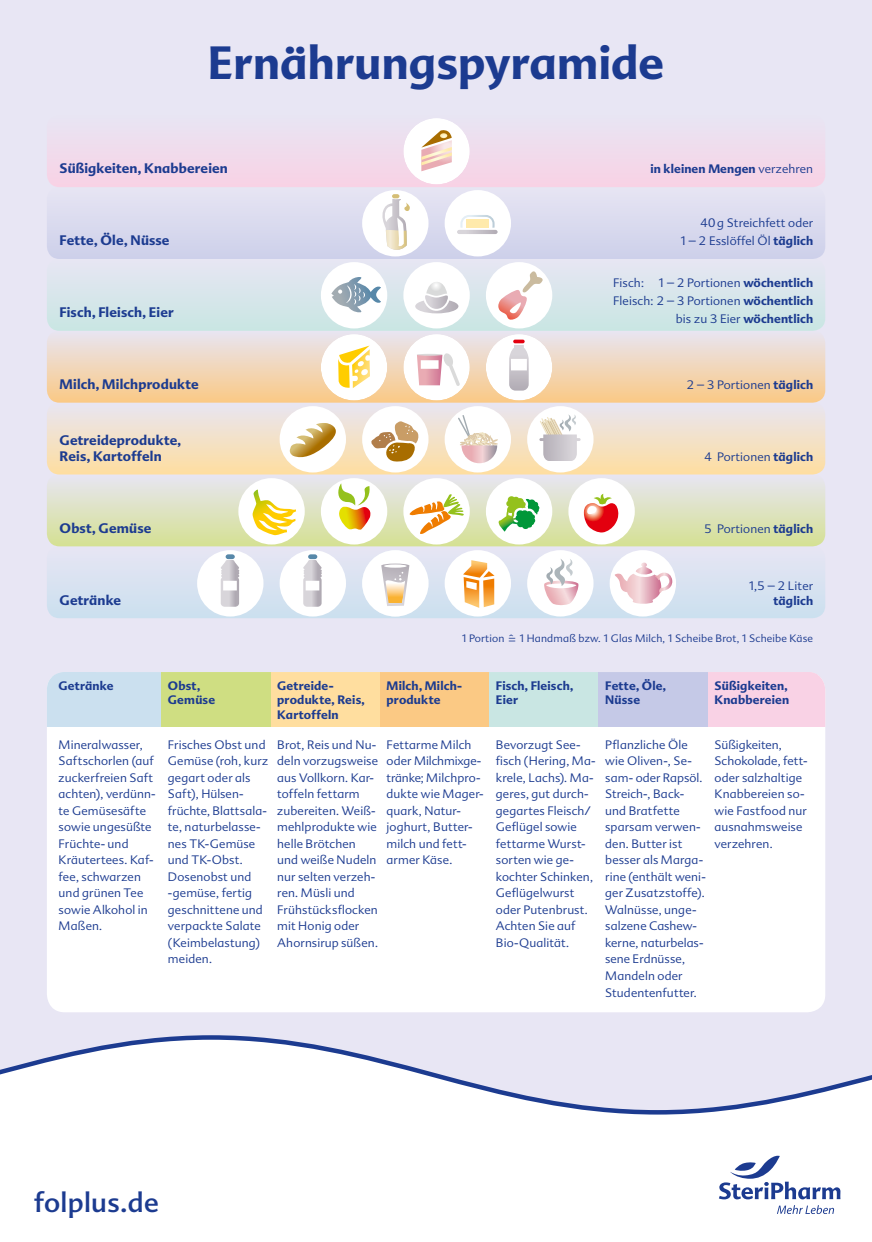
<style>
.page{position:relative;width:872px;height:1242px;background:#e8e6f4}
.page>*{position:absolute;margin:0;border:0;box-sizing:border-box;transform-origin:0 0}
.t1{font:700 45.45px "Advert";letter-spacing:.005em;color:#1c3b90}
.t2{font:27px "Advert";letter-spacing:.01em;color:#1c3b90}
.subline{font:700 13.5px/16.2px "Advert";letter-spacing:.01em;color:#1c3b90}
.Tabelle{font:300 12px/16.5px "Advert";letter-spacing:.01em;color:#1c3b90}
.copy{font:300 12px/15.3px "Advert";letter-spacing:.01em;color:#1c3b90;text-align:right}
.TAbellenkopf{font:700 12px/14.4px "Advert";letter-spacing:.015em;color:#1c3b90}
.copy-2{font:700 12px "Advert";letter-spacing:.01em;color:#1c3b90}
.Bildunterschrift{font:300 10.5px "Advert";letter-spacing:.015em;color:#1c3b90}
.s1{font-weight:300}
.s2{font-weight:700}
</style>
<div class="page">
<div style="left:0;top:1116px;width:872px;height:126px;background:#fff"></div>
<svg style="left:0;top:1035px;width:872px;height:81px"></svg>
<div style="left:47px;top:115px;width:778px;height:72px;background:#f0dcec;border-radius:13px"></div>
<div style="left:47px;top:258px;width:778px;height:73px;background:linear-gradient(to bottom,#e7e6f3,#c9e6e3);border-radius:13px"></div>
<div style="left:47px;top:187px;width:778px;height:72px;background:#dadbef;border-radius:13px"></div>
<div style="left:47px;top:330px;width:778px;height:73px;background:linear-gradient(to bottom,#e8e5f3,#fac985);border-radius:13px"></div>
<div style="left:47px;top:402px;width:778px;height:72px;background:linear-gradient(to bottom,#e8e5f3,#fedea2);border-radius:13px"></div>
<div style="left:47px;top:474px;width:778px;height:72px;background:linear-gradient(to bottom,#e7e5f2,#d6e196);border-radius:13px"></div>
<div style="left:47px;top:546px;width:778px;height:72px;background:linear-gradient(to bottom,#e7e5f3,#cce0ef);border-radius:13px"></div>
<div style="left:486px;top:262px;width:66px;height:66px;background:#fff;border-radius:50%"></div>
<svg style="left:498px;top:270px;width:45px;height:50px"></svg>
<div style="left:403px;top:262px;width:67px;height:66px;background:#fff;border-radius:50%"></div>
<svg style="left:415px;top:282px;width:43px;height:31px"></svg>
<div style="left:321px;top:262px;width:66px;height:66px;background:#fff;border-radius:50%"></div>
<svg style="left:331px;top:277px;width:50px;height:36px"></svg>
<div style="left:362px;top:190px;width:66px;height:66px;background:#fff;border-radius:50%"></div>
<svg style="left:382px;top:194px;width:28px;height:56px"></svg>
<div style="left:444px;top:190px;width:67px;height:66px;background:#fff;border-radius:50%"></div>
<svg style="left:460px;top:215px;width:34px;height:13px"></svg>
<svg style="left:457px;top:230px;width:40px;height:4px"></svg>
<div style="left:466px;top:219px;width:22px;height:9px;background:#ffeaab"></div>
<div style="left:609px;top:550px;width:67px;height:66px;background:#fff;border-radius:50%"></div>
<svg style="left:614px;top:562px;width:58px;height:42px"></svg>
<div style="left:444px;top:550px;width:67px;height:66px;background:#fff;border-radius:50%"></div>
<svg style="left:463px;top:560px;width:31px;height:48px"></svg>
<div style="left:362px;top:550px;width:66px;height:66px;background:#fff;border-radius:50%"></div>
<svg style="left:381px;top:563px;width:28px;height:43px"></svg>
<div style="left:197px;top:550px;width:66px;height:66px;background:#fff;border-radius:50%"></div>
<div style="left:226px;top:554px;width:9px;height:5px;background:#5788a9;border-radius:3px"></div>
<svg style="left:221px;top:560px;width:18px;height:47px"></svg>
<div style="left:280px;top:550px;width:66px;height:66px;background:#fff;border-radius:50%"></div>
<div style="left:308px;top:554px;width:9px;height:5px;background:#5788a9;border-radius:3px"></div>
<svg style="left:303px;top:560px;width:19px;height:47px"></svg>
<div style="left:527px;top:550px;width:66px;height:66px;background:#fff;border-radius:50%"></div>
<svg style="left:544px;top:559px;width:35px;height:46px"></svg>
<div style="left:568px;top:478px;width:67px;height:66px;background:#fff;border-radius:50%"></div>
<svg style="left:584px;top:494px;width:35px;height:39px"></svg>
<div style="left:321px;top:478px;width:66px;height:66px;background:#fff;border-radius:50%"></div>
<svg style="left:338px;top:483px;width:33px;height:47px"></svg>
<div style="left:403px;top:478px;width:67px;height:66px;background:#fff;border-radius:50%"></div>
<svg style="left:409px;top:494px;width:55px;height:40px"></svg>
<div style="left:486px;top:478px;width:66px;height:66px;background:#fff;border-radius:50%"></div>
<svg style="left:498px;top:496px;width:41px;height:36px"></svg>
<div style="left:444px;top:406px;width:67px;height:66px;background:#fff;border-radius:50%"></div>
<svg style="left:458px;top:415px;width:40px;height:48px"></svg>
<div style="left:280px;top:406px;width:66px;height:66px;background:#fff;border-radius:50%"></div>
<svg style="left:289px;top:423px;width:47px;height:35px"></svg>
<div style="left:362px;top:406px;width:66px;height:66px;background:#fff;border-radius:50%"></div>
<svg style="left:371px;top:421px;width:48px;height:41px"></svg>
<div style="left:527px;top:406px;width:66px;height:66px;background:#fff;border-radius:50%"></div>
<svg style="left:539px;top:414px;width:41px;height:47px"></svg>
<div style="left:321px;top:334px;width:66px;height:66px;background:#fff;border-radius:50%"></div>
<svg style="left:338px;top:345px;width:32px;height:43px"></svg>
<div style="left:403px;top:334px;width:67px;height:66px;background:#fff;border-radius:50%"></div>
<svg style="left:417px;top:353px;width:43px;height:33px"></svg>
<hr style="left:417px;top:354px;width:25px;height:2px;background:#dadada;border-radius:50%">
<div style="left:486px;top:334px;width:66px;height:66px;background:#fff;border-radius:50%"></div>
<svg style="left:509px;top:340px;width:19px;height:50px"></svg>
<div style="left:238px;top:478px;width:67px;height:66px;background:#fff;border-radius:50%"></div>
<svg style="left:252px;top:489px;width:44px;height:46px"></svg>
<div style="left:403px;top:118px;width:67px;height:66px;background:#fff;border-radius:50%"></div>
<svg style="left:421px;top:130px;width:31px;height:41px"></svg>
<svg style="left:719px;top:1155px;width:121px;height:44px;background:#c8cfe4"></svg>
<svg style="left:777px;top:1205px;width:57px;height:9px"></svg>
<div style="left:47px;top:672px;width:778px;height:340px;background:#fff;border-radius:18px"></div>
<div style="left:47px;top:672px;width:49px;height:55px;background:#cbe0ef"></div>
<div style="left:803px;top:672px;width:22px;height:55px;background:#f9d2e5"></div>
<div style="left:52px;top:672px;width:109px;height:55px;background:#cbe0ef"></div>
<div style="left:161px;top:672px;width:110px;height:55px;background:#cfde82"></div>
<div style="left:271px;top:672px;width:109px;height:55px;background:#ffde9f"></div>
<div style="left:380px;top:672px;width:109px;height:55px;background:#fbc984"></div>
<div style="left:489px;top:672px;width:110px;height:55px;background:#c9e6e3"></div>
<div style="left:599px;top:672px;width:109px;height:55px;background:#c5c9e7"></div>
<div style="left:708px;top:672px;width:109px;height:55px;background:#f9d2e5"></div>
<p class="t1" style="left:208px;top:34px;width:458px">Ernährungspyramide</p>
<p class="subline" style="left:60px;top:160px;width:170px">Süßigkeiten, Knabbereien</p>
<p class="subline" style="left:60px;top:232px;width:111px">Fette, Öle, Nüsse</p>
<p class="subline" style="left:60px;top:304px;width:116px">Fisch, Fleisch, Eier</p>
<p class="subline" style="left:60px;top:376px;width:141px">Milch, Milchprodukte</p>
<p class="subline" style="left:60px;top:431px;width:123px">Getreideprodukte,<br>Reis, Kartoffeln</p>
<p class="subline" style="left:60px;top:520px;width:93px">Obst, Gemüse</p>
<p class="subline" style="left:60px;top:592px;width:63px">Getränke</p>
<p class="copy-2" style="left:650px;top:161px;width:164px">in kleinen Mengen <span class="s1">verzehren</span></p>
<p class="copy" style="left:700px;top:215px;width:114px">40g Streichfett oder</p>
<p class="copy" style="left:680px;top:233px;width:134px">1 − 2 Esslöffel Öl <span class="s2">täglich</span></p>
<p class="copy" style="left:613px;top:275px;width:201px">Fisch: 1 − 2 Portionen <span class="s2">wöchentlich</span></p>
<p class="copy" style="left:613px;top:293px;width:201px">Fleisch: 2 − 3 Portionen <span class="s2">wöchentlich</span></p>
<p class="copy-2" style="left:676px;top:311px;width:139px"><span class="s1">bis zu 3 Eier</span> wöchentlich</p>
<p class="copy" style="left:686px;top:377px;width:128px">2 − 3 Portionen <span class="s2">täglich</span></p>
<p class="copy" style="left:704px;top:449px;width:110px">4 Portionen <span class="s2">täglich</span></p>
<p class="copy" style="left:704px;top:521px;width:110px">5 Portionen <span class="s2">täglich</span></p>
<p class="copy" style="left:748px;top:577px;width:66px">1,5 − 2 Liter <span class="s2">täglich</span></p>
<p class="Bildunterschrift" style="left:462px;top:631px;width:353px">1 Portion ^ = 1 Handmaß bzw. 1 Glas Milch, 1 Scheibe Brot, 1 Scheibe Käse</p>
<p class="TAbellenkopf" style="left:59px;top:678px;width:56px">Getränke</p>
<p class="TAbellenkopf" style="left:168px;top:678px;width:49px">Obst,<br>Gemüse</p>
<p class="TAbellenkopf" style="left:277px;top:678px;width:89px">Getreide&shy;produkte, Reis,<br>Kartoffeln</p>
<p class="TAbellenkopf" style="left:386px;top:678px;width:77px">Milch, Milch&shy;produkte</p>
<p class="TAbellenkopf" style="left:496px;top:678px;width:79px">Fisch, Fleisch,<br>Eier</p>
<p class="TAbellenkopf" style="left:605px;top:678px;width:62px">Fette, Öle,<br>Nüsse</p>
<p class="TAbellenkopf" style="left:714px;top:678px;width:76px">Süßigkeiten,<br>Knabbereien</p>
<p class="Tabelle" style="left:59px;top:736px;width:99px">Mineralwasser,<br>Saftschorlen (auf zuckerfreien Saft achten), verdünn&shy;te Gemüsesäfte sowie ungesüßte<br>Früchte- und<br>Kräutertees. Kaf&shy;fee, schwarzen und grünen Tee sowie Alkohol in<br>Maßen.</p>
<p class="Tabelle" style="left:168px;top:736px;width:102px">Frisches Obst und<br>Gemüse (roh, kurz gegart oder als<br>Saft), Hülsen&shy;früchte, Blattsala&shy;te, naturbelasse&shy;nes TK-Gemüse und TK-Obst.</p>
<p class="Tabelle" style="left:277px;top:736px;width:102px">Brot, Reis und Nu&shy;deln vorzugsweise aus Vollkorn. Kar&shy;toffeln fettarm zubereiten. Weiß&shy;mehlprodukte wie helle Brötchen und weiße Nudeln nur selten verzeh&shy;ren. Müsli und<br>Frühstücksflocken mit Honig oder<br>Ahornsirup süßen.</p>
<p class="Tabelle" style="left:386px;top:736px;width:99px">Fettarme Milch oder Milchmixge&shy;tränke; Milchpro&shy;dukte wie Mager&shy;quark, Natur&shy;joghurt, Butter&shy;milch und fett&shy;armer Käse.</p>
<p class="Tabelle" style="left:496px;top:736px;width:101px">Bevorzugt See&shy;fisch (Hering, Ma&shy;krele, Lachs). Ma&shy;geres, gut durch&shy;gegartes Fleisch/<br>Geflügel sowie fettarme Wurst&shy;sorten wie ge&shy;kochter Schinken,<br>Geflügelwurst oder Putenbrust.<br>Achten Sie auf<br>Bio-Qualität.</p>
<p class="Tabelle" style="left:605px;top:736px;width:102px">Pflanzliche Öle wie Oliven-, Se&shy;sam- oder Rapsöl.<br>Streich-, Back&shy;und Bratfette sparsam verwen&shy;den. Butter ist besser als Marga&shy;rine (enthält weni&shy;ger Zusatzstoffe).<br>Walnüsse, unge&shy;salzene Cashew&shy;kerne, naturbelas&shy;sene Erdnüsse,<br>Mandeln oder<br>Studentenfutter.</p>
<p class="Tabelle" style="left:714px;top:736px;width:94px">Süßigkeiten,<br>Schokolade, fett&shy;oder salzhaltige<br>Knabbereien so&shy;wie Fastfood nur ausnahmsweise verzehren.</p>
<p class="Tabelle" style="left:168px;top:868px;width:96px">Dosenobst und -gemüse, fertig geschnittene und verpackte Salate (Keimbelastung) meiden.</p>
<p class="t2" style="left:34px;top:1186px;width:126px">folplus.de</p>
</div>
